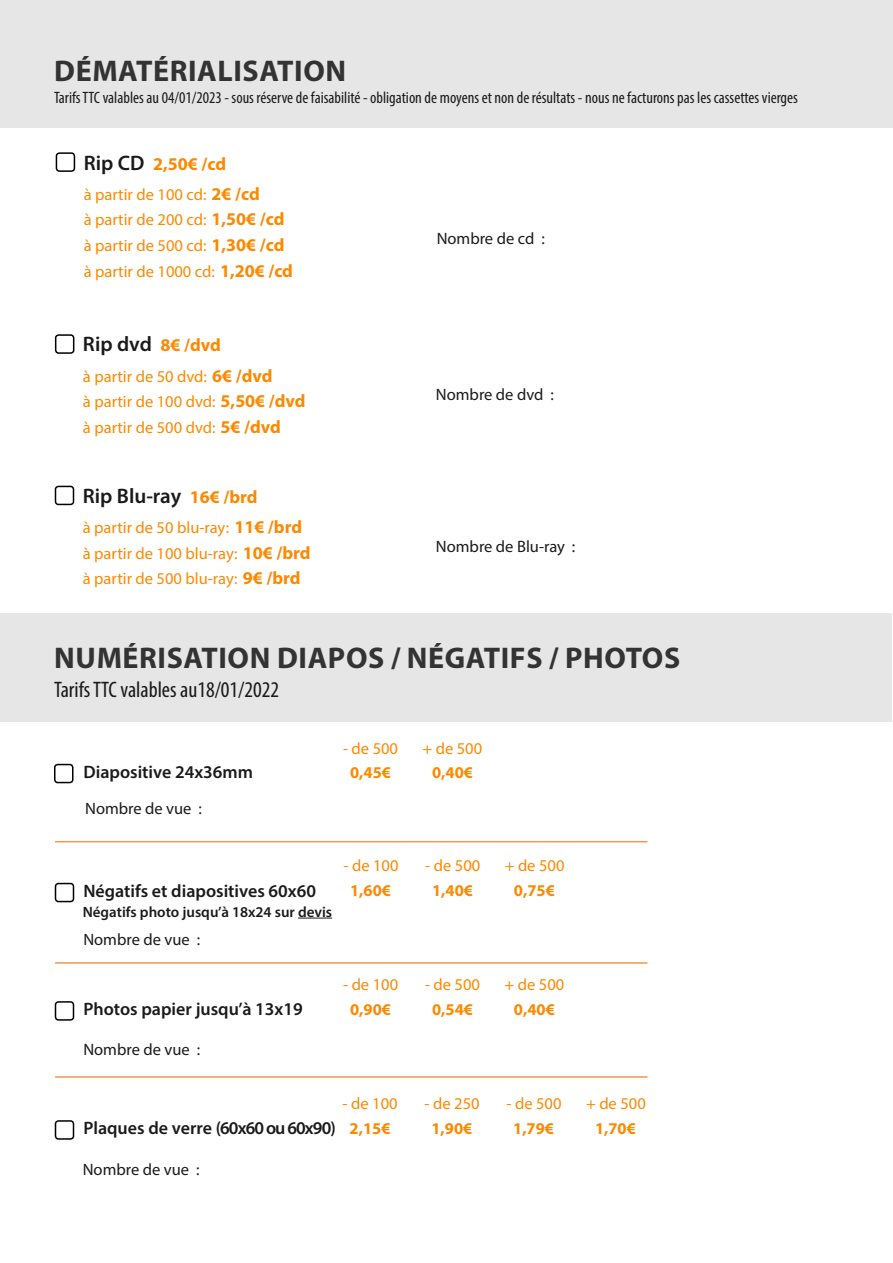
<style>
.page{position:relative;width:893px;height:1263px;background:#fff}
.page>*{position:absolute;margin:0;border:0;box-sizing:border-box;transform-origin:0 0}
.t1{font:700 30px "Myriad Pro";letter-spacing:.02em;color:#333}
.t2{font:condensed 22.5px "Myriad Pro";color:#1a1a1a}
.t3{font:600 21px "Myriad Pro";color:#1a1a1a}
.t4{font:600 18px "Myriad Pro";color:#1a1a1a}
.t5{font:700 18px "Myriad Pro";color:#fc8902}
.t6{font:16.5px "Myriad Pro";color:#fc8902}
.t7{font:condensed 16.5px "Myriad Pro";color:#1a1a1a}
.t8{font:16.5px "Myriad Pro";color:#1a1a1a}
.t9{font:700 16.5px "Myriad Pro";color:#fc8902}
.t10{font:600 15px "Myriad Pro";color:#1a1a1a}
.s1{font-weight:600;font-size:21px;color:#1a1a1a}
.s2{font-weight:700;font-size:18px}
.s3{font-weight:700;font-size:18px;color:#fc8902}
</style>
<div class="page">
<div style="left:0;top:0;width:893px;height:127px;background:#e6e6e6"></div>
<hr style="left:55px;top:841px;width:592px;height:1px;background:#f39750">
<hr style="left:55px;top:962px;width:592px;height:2px;background:#f39750">
<hr style="left:55px;top:1076px;width:592px;height:2px;background:#f39750">
<div style="left:54px;top:764px;width:20px;height:19px;border:2px solid #000;border-radius:3px"></div>
<div style="left:55px;top:883px;width:19px;height:19px;border:2px solid #000;border-radius:3px"></div>
<div style="left:55px;top:1001px;width:19px;height:20px;border:2px solid #000;border-radius:3px"></div>
<div style="left:55px;top:1120px;width:19px;height:20px;border:2px solid #000;border-radius:3px"></div>
<div style="left:55px;top:334px;width:19px;height:20px;border:2px solid #000;border-radius:3px"></div>
<div style="left:55px;top:486px;width:19px;height:19px;border:2px solid #000;border-radius:3px"></div>
<div style="left:1px;top:614px;width:891px;height:108px;background:#e6e6e6"></div>
<div style="left:56px;top:152px;width:19px;height:20px;border:2px solid #000;border-radius:3px"></div>
<hr style="left:298px;top:918px;width:34px;height:1px;background:#1a1a1a">
<p class="t1" style="left:54px;top:51px;width:293px">DÉMATÉRIALISATION</p>
<p class="t7" style="left:54px;top:87px;width:745px">Tarifs TTC valables au 04/01/2023 - sous réserve de faisabilité - obligation de moyens et non de résultats - nous ne facturons pas les cassettes vierges</p>
<p class="t5" style="left:84px;top:152px;width:144px"><span class="s1">Rip CD</span> 2,50€ /cd</p>
<p class="t6" style="left:84px;top:184px;width:178px">à partir de 100 cd: <span class="s2">2€ /cd</span></p>
<p class="t6" style="left:84px;top:210px;width:202px">à partir de 200 cd: <span class="s2">1,50€ /cd</span></p>
<p class="t6" style="left:84px;top:235px;width:202px">à partir de 500 cd: <span class="s2">1,30€ /cd</span></p>
<p class="t6" style="left:84px;top:261px;width:211px">à partir de 1000 cd: <span class="s2">1,20€ /cd</span></p>
<p class="t3" style="left:83px;top:331px;width:139px">Rip dvd <span class="s3">8€ /dvd</span></p>
<p class="t6" style="left:83px;top:366px;width:191px">à partir de 50 dvd: <span class="s2">6€ /dvd</span></p>
<p class="t6" style="left:83px;top:391px;width:224px">à partir de 100 dvd: <span class="s2">5,50€ /dvd</span></p>
<p class="t6" style="left:83px;top:417px;width:200px">à partir de 500 dvd: <span class="s2">5€ /dvd</span></p>
<p class="t3" style="left:83px;top:482px;width:176px">Rip Blu-ray <span class="s3">16€ /brd</span></p>
<p class="t6" style="left:83px;top:517px;width:221px">à partir de 50 blu-ray: <span class="s2">11€ /brd</span></p>
<p class="t6" style="left:83px;top:543px;width:229px">à partir de 100 blu-ray: <span class="s2">10€ /brd</span></p>
<p class="t6" style="left:83px;top:568px;width:219px">à partir de 500 blu-ray: <span class="s2">9€ /brd</span></p>
<p class="t8" style="left:437px;top:229px;width:110px">Nombre de cd :</p>
<p class="t8" style="left:436px;top:384px;width:119px">Nombre de dvd :</p>
<p class="t8" style="left:436px;top:536px;width:141px">Nombre de Blu-ray :</p>
<p class="t1" style="left:54px;top:639px;width:627px">NUMÉRISATION DIAPOS / NÉGATIFS / PHOTOS</p>
<p class="t2" style="left:54px;top:675px;width:227px">Tarifs TTC valables au18/01/2022</p>
<p class="t4" style="left:83px;top:760px;width:171px">Diapositive 24x36mm</p>
<p class="t8" style="left:85px;top:798px;width:118px">Nombre de vue :</p>
<p class="t6" style="left:343px;top:739px;width:57px">- de 500</p>
<p class="t6" style="left:422px;top:739px;width:61px">+ de 500</p>
<p class="t9" style="left:350px;top:761px;width:42px">0,45€</p>
<p class="t9" style="left:432px;top:761px;width:42px">0,40€</p>
<p class="t4" style="left:83px;top:879px;width:234px">Négatifs et diapositives 60x60</p>
<p class="t10" style="left:83px;top:902px;width:251px">Négatifs photo jusqu’à 18x24 sur devis</p>
<p class="t8" style="left:83px;top:929px;width:118px">Nombre de vue :</p>
<p class="t6" style="left:343px;top:855px;width:57px">- de 100</p>
<p class="t6" style="left:425px;top:855px;width:57px">- de 500</p>
<p class="t6" style="left:505px;top:855px;width:61px">+ de 500</p>
<p class="t9" style="left:350px;top:880px;width:42px">1,60€</p>
<p class="t9" style="left:432px;top:880px;width:42px">1,40€</p>
<p class="t9" style="left:514px;top:880px;width:42px">0,75€</p>
<p class="t4" style="left:83px;top:997px;width:221px">Photos papier jusqu’à 13x19</p>
<p class="t8" style="left:83px;top:1039px;width:118px">Nombre de vue :</p>
<p class="t6" style="left:343px;top:974px;width:57px">- de 100</p>
<p class="t6" style="left:425px;top:974px;width:57px">- de 500</p>
<p class="t6" style="left:505px;top:974px;width:61px">+ de 500</p>
<p class="t9" style="left:350px;top:998px;width:42px">0,90€</p>
<p class="t9" style="left:432px;top:998px;width:42px">0,54€</p>
<p class="t9" style="left:514px;top:998px;width:42px">0,40€</p>
<p class="t4" style="left:83px;top:1116px;width:254px">Plaques de verre (60x60 ou 60x90)</p>
<p class="t6" style="left:343px;top:1093px;width:57px">- de 100</p>
<p class="t6" style="left:425px;top:1093px;width:57px">- de 250</p>
<p class="t6" style="left:506px;top:1093px;width:57px">- de 500</p>
<p class="t6" style="left:586px;top:1093px;width:61px">+ de 500</p>
<p class="t9" style="left:350px;top:1117px;width:42px">2,15€</p>
<p class="t9" style="left:431px;top:1117px;width:42px">1,90€</p>
<p class="t9" style="left:513px;top:1117px;width:42px">1,79€</p>
<p class="t9" style="left:595px;top:1117px;width:42px">1,70€</p>
<p class="t8" style="left:83px;top:1159px;width:118px">Nombre de vue :</p>
</div>
